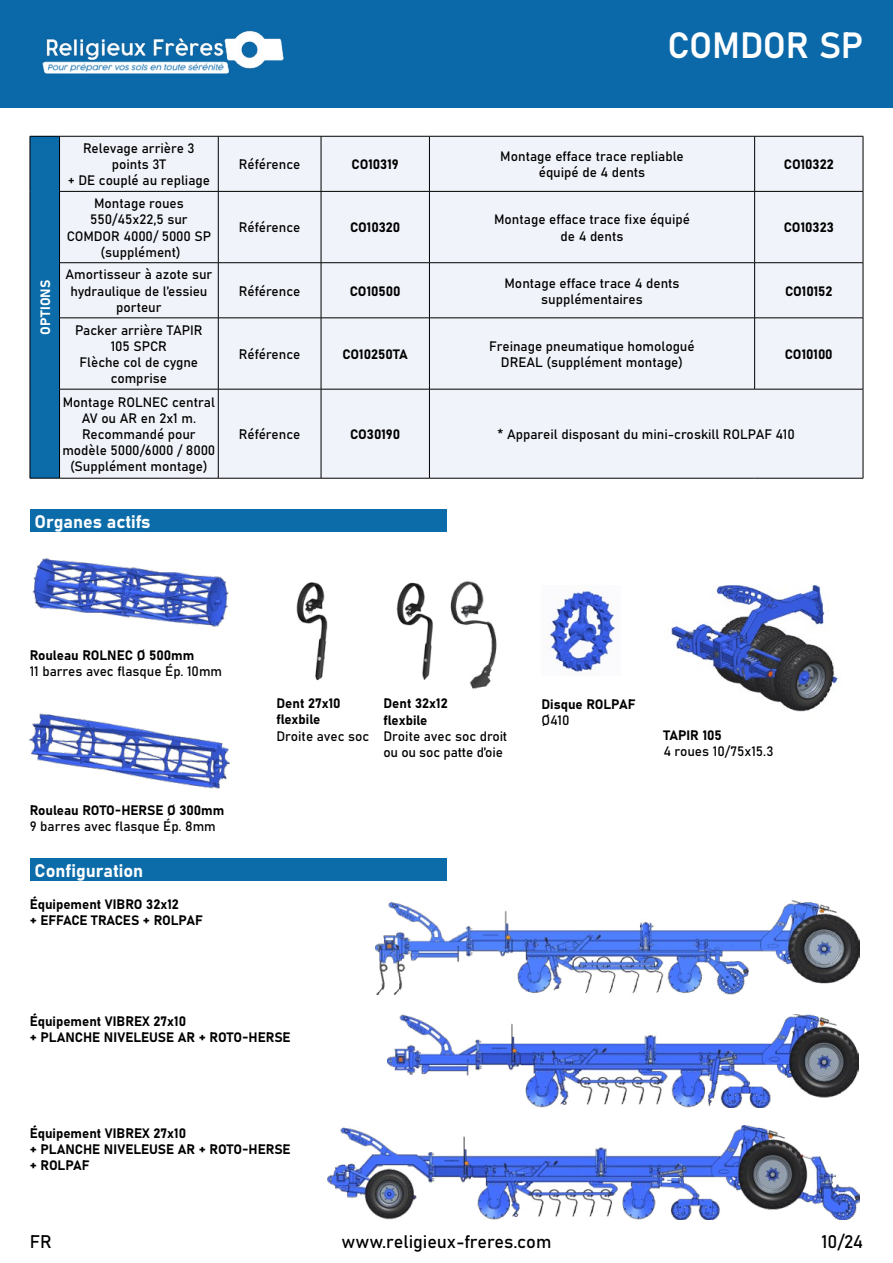
<style>
.page{position:relative;width:893px;height:1263px;background:#fff}
.page>*{position:absolute;margin:0;border:0;box-sizing:border-box;transform-origin:0 0}
.t1{font:36px "Bahnschrift";letter-spacing:-.01em;color:#fff}
.t2{font:18px "Bahnschrift";color:#000}
.t3{font:18px "Bahnschrift";color:#fff}
.t4{font:13.5px/16.2px "Bahnschrift";color:#000;text-align:center}
.t5{font:13.5px "Bahnschrift";color:#fff}
</style>
<div class="page">
<div style="left:0;top:0;width:893px;height:108px;background:#0b69a9"></div>
<div style="left:30px;top:509px;width:416px;height:23px;background:#0b6ca9"></div>
<div style="left:30px;top:858px;width:416px;height:23px;background:#0b6ca9"></div>
<div style="left:30px;top:136px;width:30px;height:342px;background:#0b6ca9"></div>
<div style="left:60px;top:137px;width:803px;height:341px;background:#f0f3f9"></div>
<hr style="left:30px;top:136px;width:30px;height:1px;background:#000">
<hr style="left:60px;top:136px;width:158px;height:1px;background:#000">
<hr style="left:59px;top:136px;width:1px;height:55px;background:#000">
<hr style="left:218px;top:136px;width:103px;height:1px;background:#000">
<hr style="left:218px;top:136px;width:1px;height:55px;background:#000">
<hr style="left:321px;top:136px;width:108px;height:1px;background:#000">
<hr style="left:321px;top:136px;width:1px;height:55px;background:#000">
<hr style="left:429px;top:136px;width:326px;height:1px;background:#000">
<hr style="left:429px;top:136px;width:1px;height:55px;background:#000">
<hr style="left:755px;top:136px;width:108px;height:1px;background:#000">
<hr style="left:754px;top:136px;width:1px;height:55px;background:#000">
<hr style="left:59px;top:191px;width:159px;height:1px;background:#000">
<hr style="left:59px;top:192px;width:1px;height:70px;background:#000">
<hr style="left:218px;top:191px;width:103px;height:1px;background:#000">
<hr style="left:218px;top:192px;width:1px;height:70px;background:#000">
<hr style="left:321px;top:191px;width:108px;height:1px;background:#000">
<hr style="left:321px;top:192px;width:1px;height:70px;background:#000">
<hr style="left:429px;top:191px;width:326px;height:1px;background:#000">
<hr style="left:429px;top:192px;width:1px;height:70px;background:#000">
<hr style="left:755px;top:191px;width:108px;height:1px;background:#000">
<hr style="left:754px;top:192px;width:1px;height:70px;background:#000">
<hr style="left:59px;top:262px;width:159px;height:1px;background:#000">
<hr style="left:59px;top:263px;width:1px;height:55px;background:#000">
<hr style="left:218px;top:262px;width:103px;height:1px;background:#000">
<hr style="left:218px;top:263px;width:1px;height:55px;background:#000">
<hr style="left:321px;top:262px;width:108px;height:1px;background:#000">
<hr style="left:321px;top:263px;width:1px;height:55px;background:#000">
<hr style="left:429px;top:262px;width:326px;height:1px;background:#000">
<hr style="left:429px;top:263px;width:1px;height:55px;background:#000">
<hr style="left:755px;top:262px;width:108px;height:1px;background:#000">
<hr style="left:754px;top:263px;width:1px;height:55px;background:#000">
<hr style="left:59px;top:318px;width:159px;height:1px;background:#000">
<hr style="left:59px;top:318px;width:1px;height:71px;background:#000">
<hr style="left:218px;top:318px;width:103px;height:1px;background:#000">
<hr style="left:218px;top:318px;width:1px;height:71px;background:#000">
<hr style="left:321px;top:318px;width:108px;height:1px;background:#000">
<hr style="left:321px;top:318px;width:1px;height:71px;background:#000">
<hr style="left:429px;top:318px;width:326px;height:1px;background:#000">
<hr style="left:429px;top:318px;width:1px;height:71px;background:#000">
<hr style="left:755px;top:318px;width:108px;height:1px;background:#000">
<hr style="left:754px;top:318px;width:1px;height:71px;background:#000">
<hr style="left:59px;top:389px;width:159px;height:1px;background:#000">
<hr style="left:59px;top:389px;width:1px;height:89px;background:#000">
<hr style="left:218px;top:389px;width:103px;height:1px;background:#000">
<hr style="left:218px;top:389px;width:1px;height:89px;background:#000">
<hr style="left:321px;top:389px;width:108px;height:1px;background:#000">
<hr style="left:321px;top:389px;width:1px;height:89px;background:#000">
<hr style="left:429px;top:389px;width:326px;height:1px;background:#000">
<hr style="left:429px;top:389px;width:1px;height:89px;background:#000">
<hr style="left:755px;top:389px;width:108px;height:1px;background:#000">
<hr style="left:30px;top:136px;width:1px;height:55px;background:#000">
<hr style="left:863px;top:136px;width:1px;height:55px;background:#000">
<hr style="left:30px;top:191px;width:1px;height:72px;background:#000">
<hr style="left:863px;top:192px;width:1px;height:70px;background:#000">
<hr style="left:30px;top:263px;width:1px;height:55px;background:#000">
<hr style="left:863px;top:263px;width:1px;height:55px;background:#000">
<hr style="left:30px;top:318px;width:1px;height:71px;background:#000">
<hr style="left:863px;top:318px;width:1px;height:71px;background:#000">
<hr style="left:30px;top:389px;width:1px;height:89px;background:#000">
<hr style="left:863px;top:389px;width:1px;height:89px;background:#000">
<hr style="left:30px;top:478px;width:30px;height:1px;background:#000">
<hr style="left:60px;top:478px;width:158px;height:1px;background:#000">
<hr style="left:218px;top:478px;width:103px;height:1px;background:#000">
<hr style="left:321px;top:478px;width:108px;height:1px;background:#000">
<hr style="left:429px;top:478px;width:326px;height:1px;background:#000">
<hr style="left:755px;top:478px;width:108px;height:1px;background:#000">
<img style="left:32px;top:558px;width:197px;height:69px">
<img style="left:296px;top:582px;width:32px;height:99px">
<img style="left:30px;top:713px;width:200px;height:76px">
<img style="left:396px;top:582px;width:37px;height:98px">
<img style="left:450px;top:581px;width:47px;height:109px">
<img style="left:541px;top:589px;width:74px;height:86px">
<img style="left:671px;top:585px;width:167px;height:127px">
<img style="left:375px;top:900px;width:485px;height:94px">
<img style="left:327px;top:1126px;width:533px;height:94px">
<img style="left:388px;top:1015px;width:470px;height:93px">
<img style="left:42px;top:30px;width:242px;height:44px">
<h1 class="t1" style="left:667px;top:18px;width:197px">COMDOR SP</h1>
<p class="t4" style="left:68px;top:139px;width:144px">Relevage arrière 3 points 3T<br>+ DE couplé au repliage</p>
<p class="t5" style="left:35px;top:335px;width:56px;rotate:-90deg">OPTIONS</p>
<p class="t4" style="left:67px;top:194px;width:146px">Montage roues<br>550/45x22,5 sur<br>COMDOR 4000/ 5000 SP (supplément)</p>
<p class="t4" style="left:66px;top:266px;width:148px">Amortisseur à azote sur hydraulique de l’essieu porteur</p>
<p class="t4" style="left:75px;top:321px;width:129px">Packer arrière TAPIR<br>105 SPCR<br>Flèche col de cygne comprise</p>
<p class="t4" style="left:62px;top:393px;width:154px">Montage ROLNEC central<br>AV ou AR en 2x1 m.<br>Recommandé pour modèle 5000/6000 / 8000 (Supplément montage)</p>
<h2 class="t3" style="left:35px;top:508px;width:117px">Organes actifs</h2>
<p class="t4" style="left:239px;top:155px;width:63px">Référence</p>
<p class="t4" style="left:352px;top:155px;width:49px">CO10319</p>
<p class="t4" style="left:500px;top:147px;width:185px">Montage efface trace repliable équipé de 4 dents</p>
<p class="t4" style="left:784px;top:155px;width:51px">CO10322</p>
<p class="t4" style="left:239px;top:219px;width:63px">Référence</p>
<p class="t4" style="left:350px;top:219px;width:52px">CO10320</p>
<p class="t4" style="left:494px;top:211px;width:197px">Montage efface trace fixe équipé de 4 dents</p>
<p class="t4" style="left:784px;top:219px;width:51px">CO10323</p>
<p class="t4" style="left:239px;top:282px;width:63px">Référence</p>
<p class="t4" style="left:350px;top:282px;width:52px">CO10500</p>
<p class="t4" style="left:504px;top:274px;width:177px">Montage efface trace 4 dents supplémentaires</p>
<p class="t4" style="left:785px;top:282px;width:49px">CO10152</p>
<p class="t4" style="left:239px;top:345px;width:63px">Référence</p>
<p class="t4" style="left:342px;top:345px;width:67px">CO10250TA</p>
<p class="t4" style="left:489px;top:337px;width:207px">Freinage pneumatique homologué<br>DREAL (supplément montage)</p>
<p class="t4" style="left:785px;top:345px;width:49px">CO10100</p>
<p class="t4" style="left:239px;top:425px;width:63px">Référence</p>
<p class="t4" style="left:350px;top:425px;width:52px">CO30190</p>
<p class="t4" style="left:498px;top:425px;width:299px">* Appareil disposant du mini-croskill ROLPAF 410</p>
<p class="t4" style="left:30px;top:646px;width:194px;text-align:left">Rouleau ROLNEC Ø 500mm<br>11 barres avec flasque Ép. 10mm</p>
<p class="t4" style="left:30px;top:801px;width:196px;text-align:left">Rouleau ROTO-HERSE Ø 300mm<br>9 barres avec flasque Ép. 8mm</p>
<h2 class="t3" style="left:35px;top:857px;width:110px">Configuration</h2>
<p class="t4" style="left:30px;top:895px;width:174px;text-align:left">Équipement VIBRO 32x12<br>+ EFFACE TRACES + ROLPAF</p>
<p class="t4" style="left:276px;top:694px;width:94px;text-align:left">Dent 27x10 flexbile<br>Droite avec soc</p>
<p class="t4" style="left:383px;top:695px;width:125px;text-align:left">Dent 32x12<br>flexbile<br>Droite avec soc droit ou ou soc patte d’oie</p>
<p class="t4" style="left:541px;top:695px;width:95px;text-align:left">Disque ROLPAF<br>Ø410</p>
<p class="t4" style="left:663px;top:726px;width:112px;text-align:left">TAPIR 105<br>4 roues 10/75x15.3</p>
<p class="t4" style="left:30px;top:1012px;width:262px;text-align:left">Équipement VIBREX 27x10<br>+ PLANCHE NIVELEUSE AR + ROTO-HERSE</p>
<p class="t4" style="left:30px;top:1124px;width:262px;text-align:left">Équipement VIBREX 27x10<br>+ PLANCHE NIVELEUSE AR + ROTO-HERSE + ROLPAF</p>
<h2 class="t2" style="left:30px;top:1227px;width:23px">FR</h2>
<h2 class="t2" style="left:341px;top:1227px;width:211px">www.religieux-freres.com</h2>
<h2 class="t2" style="left:821px;top:1227px;width:43px">10/24</h2>
</div>
